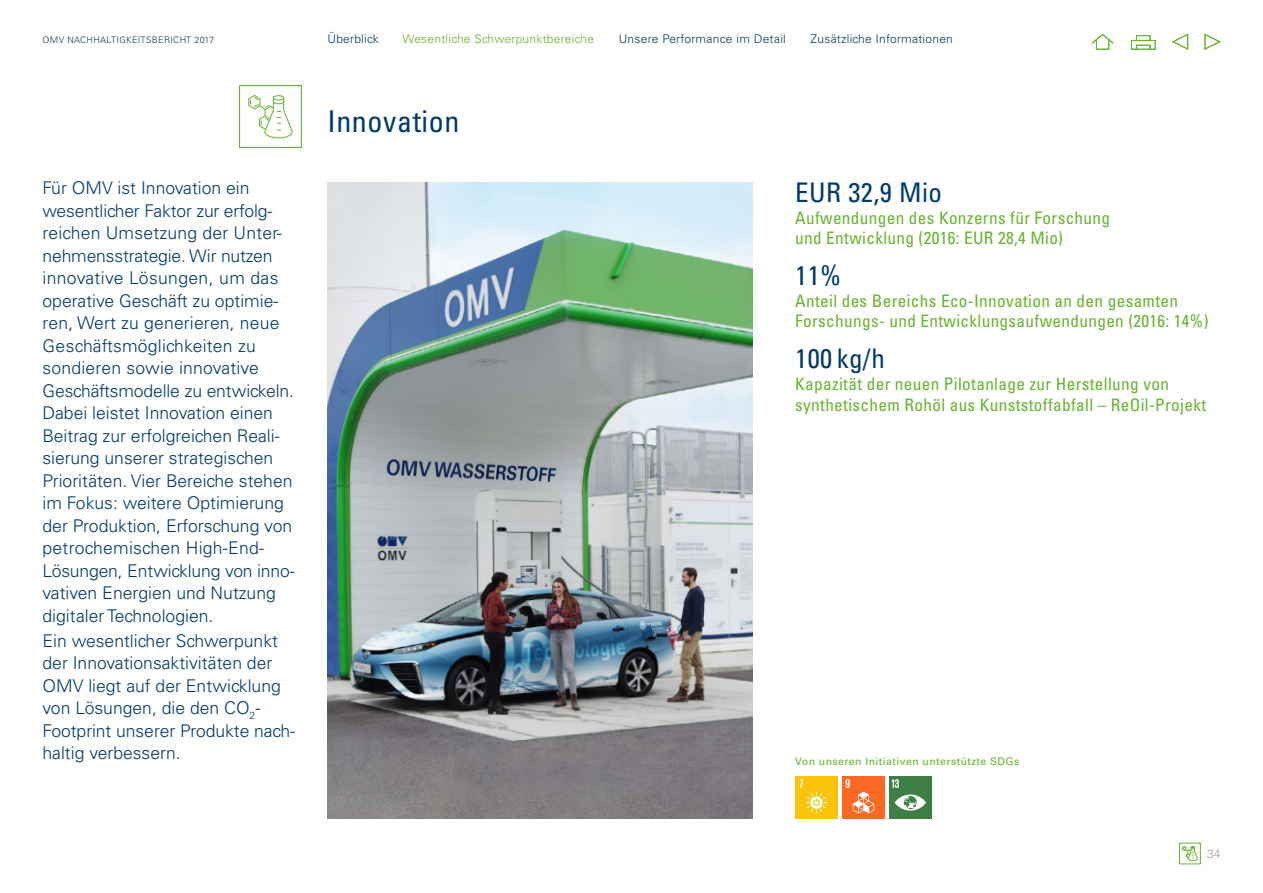
<style>
.page{position:relative;width:1263px;height:893px;background:#fff}
.page>*{position:absolute;margin:0;border:0;box-sizing:border-box;transform-origin:0 0}
.t1{font:condensed 30px "Univers LT Std";letter-spacing:.02em;color:#00396a}
.t2{font:condensed 27px "Univers LT Std";letter-spacing:.02em;color:#00396a}
.t3{font:300 17.55px/22.5px "Univers LT Std";color:#00396a}
.t4{font:condensed 17.25px/20.2px "Univers LT Std";letter-spacing:.02em;color:#66b32e}
.t5{font:300 12px "Univers LT Std";letter-spacing:.02em;color:#00396a}
.t6{font:300 12px "Univers LT Std";letter-spacing:.02em;color:#66b32e}
.t7{font:300 12px "Univers LT Std";color:#9d9d9d}
.t8{font:10.5px "Univers LT Std";letter-spacing:.04em;color:#66b32e}
.t9{font:300 9px "Univers LT Std";letter-spacing:.04em;color:#00396a}
</style>
<div class="page">
<svg style="left:1091px;top:33px;width:23px;height:11px"></svg>
<div style="left:1131px;top:40px;width:24px;height:10px;border:1px solid #66b32e"></div>
<div style="left:1136px;top:45px;width:14px;height:5px;border:1px solid #66b32e"></div>
<div style="left:1136px;top:35px;width:14px;height:6px;border:1px solid #66b32e"></div>
<div style="left:1096px;top:39px;width:13px;height:11px;border:1px solid #66b32e"></div>
<svg style="left:1204px;top:33px;width:16px;height:17px"></svg>
<svg style="left:1172px;top:33px;width:16px;height:17px"></svg>
<img style="left:327px;top:182px;width:426px;height:636px">
<div style="left:795px;top:776px;width:43px;height:42px;background:#fcc30b"></div>
<svg style="left:799px;top:779px;width:28px;height:34px"></svg>
<div style="left:842px;top:776px;width:42px;height:42px;background:#fd6925"></div>
<svg style="left:845px;top:779px;width:29px;height:34px"></svg>
<div style="left:889px;top:776px;width:42px;height:42px;background:#3f7e44"></div>
<svg style="left:892px;top:779px;width:7px;height:9px"></svg>
<svg style="left:895px;top:794px;width:31px;height:17px"></svg>
<div style="left:239px;top:85px;width:63px;height:63px;border:1px solid #66b32e"></div>
<svg style="left:248px;top:95px;width:45px;height:44px"></svg>
<svg style="left:1182px;top:846px;width:16px;height:15px"></svg>
<p class="t9" style="left:43px;top:34px;width:173px">OMV NACHHALTIGKEITSBERICHT 2017</p>
<p class="t3" style="left:43px;top:177px;width:253px">Für OMV ist Innovation ein wesentlicher Faktor zur erfolg&shy;reichen Umsetzung der Unter&shy;nehmensstrategie. Wir nutzen innovative Lösungen, um das operative Geschäft zu optimie&shy;ren, Wert zu generieren, neue<br>Geschäftsmöglichkeiten zu sondieren sowie innovative<br>Geschäftsmodelle zu entwickeln.<br>Dabei leistet Innovation einen<br>Beitrag zur erfolgreichen Reali&shy;sierung unserer strategischen<br>Prioritäten. Vier Bereiche stehen im Fokus: weitere Optimierung der Produktion, Erforschung von petrochemischen High-End-<br>Lösungen, Entwicklung von inno&shy;vativen Energien und Nutzung digitaler Technologien.</p>
<p class="t3" style="left:43px;top:629px;width:254px">Ein wesentlicher Schwerpunkt der Innovationsaktivitäten der<br>OMV liegt auf der Entwicklung von Lösungen, die den CO<sub>2</sub>-<br>Footprint unserer Produkte nach&shy;haltig verbessern.</p>
<p class="t5" style="left:327px;top:31px;width:53px">Überblick</p>
<p class="t6" style="left:403px;top:31px;width:193px">Wesentliche Schwerpunktbereiche</p>
<p class="t5" style="left:619px;top:31px;width:169px">Unsere Performance im Detail</p>
<p class="t5" style="left:811px;top:31px;width:144px">Zusätzliche Informationen</p>
<h1 class="t1" style="left:327px;top:102px;width:134px">Innovation</h1>
<h2 class="t2" style="left:795px;top:175px;width:148px">EUR 32,9 Mio</h2>
<p class="t4" style="left:795px;top:207px;width:316px">Aufwendungen des Konzerns für Forschung und Entwicklung (2016: EUR 28,4 Mio)</p>
<h2 class="t2" style="left:795px;top:258px;width:48px">11%</h2>
<p class="t4" style="left:795px;top:291px;width:415px">Anteil des Bereichs Eco-Innovation an den gesamten<br>Forschungs- und Entwicklungsaufwendungen (2016: 14%)</p>
<h2 class="t2" style="left:795px;top:341px;width:91px">100 kg/h</h2>
<p class="t4" style="left:795px;top:374px;width:412px">Kapazität der neuen Pilotanlage zur Herstellung von synthetischem Rohöl aus Kunststoffabfall – ReOil-Projekt</p>
<p class="t8" style="left:795px;top:755px;width:226px">Von unseren Initiativen unterstützte SDGs</p>
<p class="t7" style="left:1207px;top:846px;width:15px">34</p>
</div>
